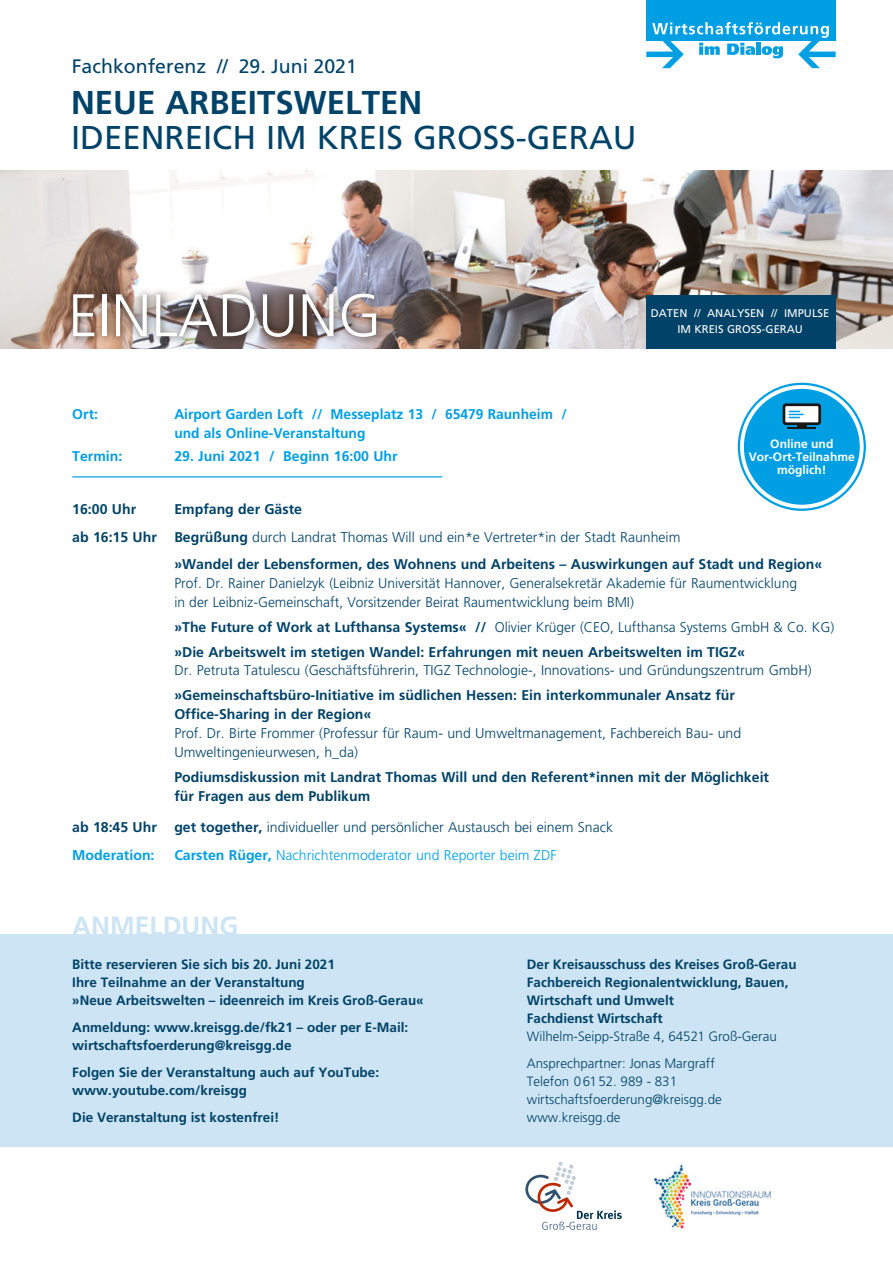
<style>
.page{position:relative;width:893px;height:1263px;background:#fff}
.page>*{position:absolute;margin:0;border:0;box-sizing:border-box;transform-origin:0 0}
.t1{font:300 60px "Frutiger";color:#fff}
.t2{font:33px "Frutiger";color:#004268}
.t3{font:700 33px "Frutiger";color:#004268}
.t4{font:700 26.25px "Frutiger";color:#cce4f3}
.t5{font:19.5px "Frutiger";color:#004268}
.t6{font:300 14.1px/18.9px "Frutiger";color:#004268}
.t7{font:700 14.1px/18.9px "Frutiger";color:#004268}
.t8{font:700 14.1px/18.9px "Frutiger";color:#009ee3}
.t9{font:300 14.1px "Frutiger";color:#009ee3}
.t10{font:700 13.5px/18px "Frutiger";color:#004268}
.t11{font:300 13.5px/18px "Frutiger";color:#004268}
.t12{font:700 12.15px/12.9px "Frutiger";color:#fff;text-align:center}
.t13{font:11.25px/15.3px "Frutiger";color:#fff;text-align:center}
.s1{font-weight:700}
.s2{font-weight:300}
.s3{font-weight:700;color:#009ee3}
</style>
<div class="page">
<div style="left:0;top:934px;width:893px;height:213px;background:#cce4f3"></div>
<img style="left:0;top:170px;width:893px;height:179px">
<div style="left:646px;top:295px;width:190px;height:54px;background:#004268"></div>
<div style="left:67px;top:286px;width:319px;height:60px;background:#181716;opacity:.8"></div>
<div style="left:646px;top:0;width:190px;height:41px;background:#009ee3"></div>
<svg style="left:646px;top:22px;width:190px;height:46px"></svg>
<hr style="left:72px;top:476px;width:370px;height:1px;background:#009ee3">
<img style="left:654px;top:1164px;width:117px;height:65px">
<svg style="left:525px;top:1162px;width:97px;height:68px"></svg>
<div style="left:744px;top:389px;width:116px;height:116px;background:#009ee3;border-radius:50%"></div>
<hr style="left:788px;top:427px;width:28px;height:2px;background:#181716">
<div style="left:784px;top:405px;width:36px;height:19px;background:#fff;border-radius:2px"></div>
<div style="left:783px;top:403px;width:38px;height:22px;border:3px solid #181716;border-radius:2px"></div>
<svg style="left:789px;top:411px;width:14px;height:7px"></svg>
<h3 class="t5" style="left:72px;top:54px;width:287px">FACHKONFERENZ // 29. JUNI 2021</h3>
<h2 class="t3" style="left:71px;top:83px;width:353px">neue arbeitswelten</h2>
<h2 class="t2" style="left:71px;top:118px;width:567px">IDEENREICH IM KREIS GROSS-GERAU</h2>
<h1 class="t1" style="left:68px;top:282px;width:315px">einladung</h1>
<p class="t13" style="left:651px;top:306px;width:180px">DATEN // ANALYSEN // IMPULSE<br>I M KREIS GROSS-GERAU</p>
<p class="t8" style="left:72px;top:405px;width:27px">Ort:</p>
<p class="t8" style="left:174px;top:405px;width:394px">Airport Garden Loft // Messeplatz 13 / 65479 Raunheim / und als Online-Veranstaltung</p>
<p class="t8" style="left:72px;top:447px;width:52px">Termin:</p>
<p class="t8" style="left:174px;top:447px;width:225px">29. Juni 2021 / Beginn 16:00 Uhr</p>
<p class="t7" style="left:72px;top:500px;width:88px">16:00 Uhr E</p>
<p class="t7" style="left:182px;top:500px;width:121px">mpfang der Gäste</p>
<p class="t6" style="left:72px;top:527px;width:610px"><span class="s1">ab 16:15 Uhr Begrüßung</span> durch Landrat Thomas Will und ein*e Vertreter*in der Stadt Raunheim</p>
<p class="t7" style="left:174px;top:554px;width:649px">»Wandel der Lebensformen, des Wohnens und Arbeitens – Auswirkungen auf Stadt und Region«</p>
<p class="t6" style="left:174px;top:573px;width:624px">Prof. Dr. Rainer Danielzyk (Leibniz U niversität Hannover, Generalsekretär Akademie für Raumentwicklung in der Leibniz-Gemeinschaft, Vorsitzender Beirat Raumentwicklung beim BMI)</p>
<p class="t7" style="left:174px;top:614px;width:661px;line-height:24.9px">»The Future of Work at Lufthansa Systems« // <span class="s2">Olivier Krüger (CEO, Lufthansa Systems GmbH &amp; Co. KG) </span>»Die Arbeitswelt im stetigen Wandel: Erfahrungen mit neuen Arbeitswelten im TIGZ«</p>
<p class="t6" style="left:174px;top:661px;width:639px">Dr. Petruta Tatulescu (Geschäftsführerin, TIGZ Technologie-, Innovations- und Gründungszentrum GmbH)</p>
<p class="t7" style="left:174px;top:686px;width:562px">»Gemeinschaftsbüro-Initiative im südlichen Hessen: Ein interkommunaler Ansatz für<br>Office-Sharing in der Region«</p>
<p class="t6" style="left:174px;top:724px;width:568px">Prof. Dr. Birte Frommer (Professur für Raum- und U mweltmanagement, Fachbereich Bau- und<br>U mweltingenieurwesen, h_da)</p>
<p class="t7" style="left:174px;top:767px;width:596px">Podiumsdiskussion mit Landrat Thomas Will und den Referent*innen mit der Möglichkeit für Fragen aus dem Publikum</p>
<p class="t6" style="left:72px;top:814px;width:542px;line-height:27.5px"><span class="s1">ab 18:45 Uhr get together,</span> individueller und persönlicher Austausch bei einem Snack<br><span class="s3">Moderation:</span></p>
<p class="t12" style="left:749px;top:437px;width:108px">Online und<br>Vor-Ort-Teilnahme möglich!</p>
<p class="t9" style="left:174px;top:847px;width:384px"><span class="s1">Carsten Rüger,</span> Nachrichtenmoderator und Reporter beim ZDF</p>
<h3 class="t4" style="left:72px;top:910px;width:168px">AN MELDUNG</h3>
<p class="t10" style="left:72px;top:956px;width:353px">Bitte reservieren Sie sich bis 20. Juni 2021<br>Ihre Teilnahme an der Veranstaltung<br>»Neue Arbeitswelten – ideenreich im Kreis Groß-Gerau«</p>
<p class="t10" style="left:72px;top:1019px;width:338px">Anmeldung: www.kreisgg.de/fk21 – oder per E-Mail: wirtschaftsfoerderung@kreisgg.de</p>
<p class="t10" style="left:72px;top:1064px;width:308px">Folgen Sie der Veranstaltung auch auf YouTube: www.youtube.com/kreisgg</p>
<p class="t10" style="left:72px;top:1109px;width:209px">Die Veranstaltung ist kostenfrei!</p>
<p class="t10" style="left:527px;top:956px;width:271px">Der Kreisausschuss des Kreises Groß-Gerau Fachbereich Regionalentwicklung, Bauen, Wirtschaft und Umwelt<br>Fachdienst Wirtschaft</p>
<p class="t11" style="left:527px;top:1023px;width:251px;line-height:27px">Wilhelm-Seipp-Straße 4, 64521 Groß-Gerau<br>Ansprechpartner: Jonas Margraff</p>
<p class="t11" style="left:527px;top:1073px;width:196px">Telefon 06152. 989 - 831 wirtschaftsfoerderung@kreisgg.de www.kreisgg.de</p>
</div>
